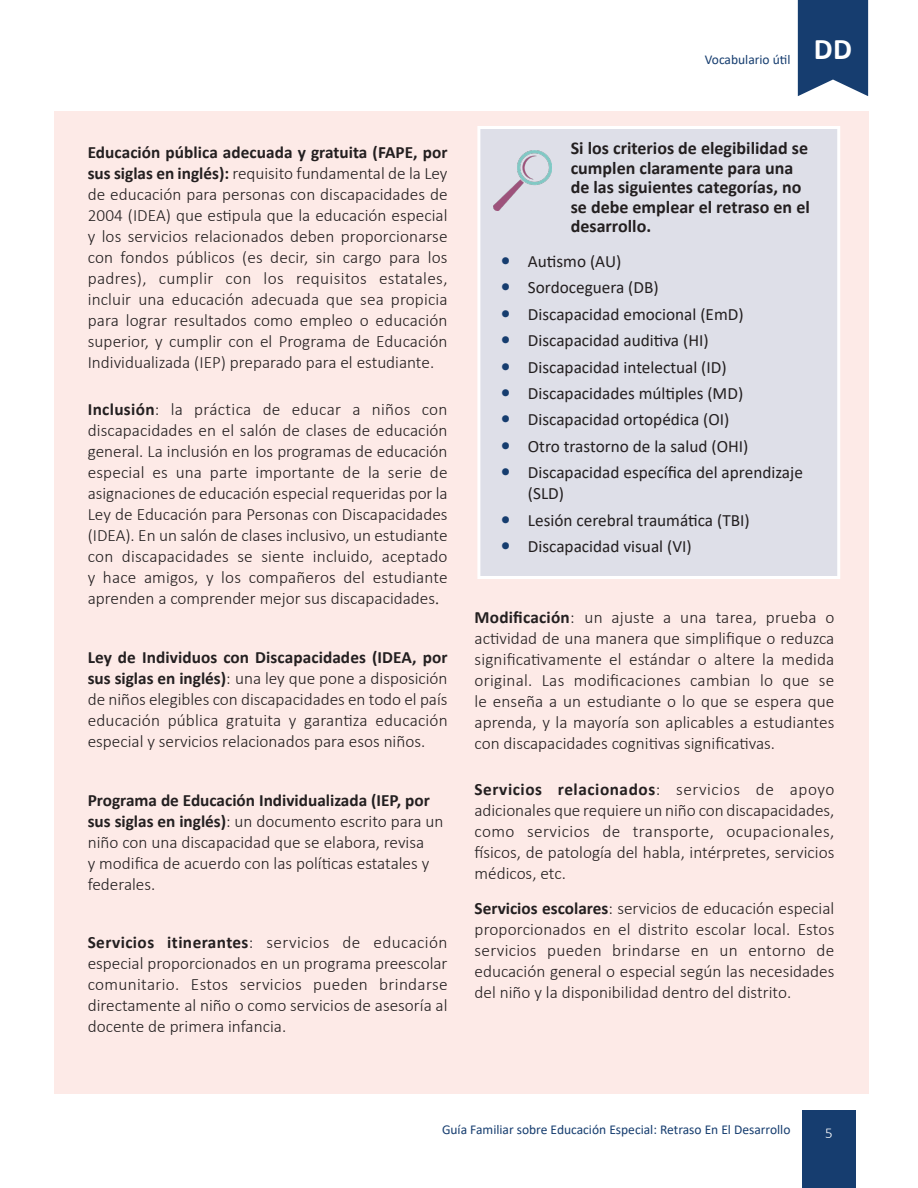
<style>
.page{position:relative;width:918px;height:1188px;background:#fff}
.page>*{position:absolute;margin:0;border:0;box-sizing:border-box;transform-origin:0 0}
.t1{font:700 30px "Calibri";color:#fff}
.main{font:700 18px/19.5px "Calibri";color:#231f20}
.main-bold_intro{font:300 17.25px/21px "Calibri";color:#231f20;text-align:justify}
.vocab_term{font:300 17.25px/21px "Calibri";color:#231f20;text-align:justify}
.t2{font:17.25px/21px "Calibri";color:#231f20}
.t3{font:300 15px "Calibri";color:#fff}
.t4{font:13.5px "Calibri";color:#163d6f}
.s1{font-weight:700}
.s2{font-family:"Bligh"}
.s3{font-weight:700;font-size:19.5px;color:#163d6f}
</style>
<div class="page">
<div style="left:54px;top:111px;width:814px;height:983px;background:#fdeae7"></div>
<div style="left:477px;top:126px;width:363px;height:453px;background:#dedfe8;border:3px solid #fff"></div>
<img style="left:493px;top:150px;width:58px;height:60px">
<svg style="left:798px;top:0;width:70px;height:96px;background:#294d7b"></svg>
<div style="left:802px;top:1111px;width:54px;height:77px;background:#163d6f"></div>
<p class="t4" style="left:705px;top:50px;width:87px">Vocabulario útil</p>
<h1 class="t1" style="left:814px;top:28px;width:40px">DD</h1>
<p class="main-bold_intro" style="left:88px;top:141px;width:361px"><span class="s1">Educación pública adecuada y gratuita (FAPE, por sus siglas en inglés):</span> requisito fundamental de la Ley de educación para personas con discapacidades de 2004 (IDEA) que estipula que la educación especial y los servicios relacionados deben proporcionarse con fondos públicos (es decir, sin cargo para los padres), cumplir con los requisitos estatales, incluir una educación adecuada que sea propicia para lograr resultados como empleo o educación superior, y cumplir con el Programa de Educación Individualizada (IEP) preparado para el estudiante.</p>
<p class="main-bold_intro" style="left:88px;top:399px;width:361px"><span class="s1">Inclusión</span>: la práctica de educar a niños con discapacidades en el salón de clases de educación general. La inclusión en los programas de educación especial es una parte importante de la serie de asignaciones de educación especial requeridas por la Ley de Educación para Personas con Discapacidades (IDEA). En un salón de clases inclusivo, un estudiante con discapacidades se siente incluido, aceptado y hace amigos, y los compañeros del estudiante aprenden a comprender mejor sus discapacidades<span class="s2">.</span></p>
<p class="main-bold_intro" style="left:88px;top:646px;width:361px"><span class="s1">Ley de Individuos con Discapacidades (IDEA, por sus siglas en inglés)</span>: una ley que pone a disposición de niños elegibles con discapacidades en todo el país educación pública gratuita y garantiza educación especial y servicios relacionados para esos niños.</p>
<p class="main-bold_intro" style="left:88px;top:789px;width:357px;text-align:left"><span class="s1">Programa de Educación Individualizada (IEP, por sus siglas en inglés)</span>: un documento escrito para un niño con una discapacidad que se elabora, revisa<br>y modifica de acuerdo con las políticas estatales y federales.</p>
<p class="main-bold_intro" style="left:88px;top:932px;width:361px"><span class="s1">Servicios itinerantes</span>: servicios de educación especial proporcionados en un programa preescolar comunitario. Estos servicios pueden brindarse directamente al niño o como servicios de asesoría al docente de primera infancia.</p>
<p class="main" style="left:571px;top:138px;width:241px">Si los criterios de elegibilidad se cumplen claramente para una de las siguientes categorías, no se debe emplear el retraso en el desarrollo.</p>
<p class="t2" style="left:501px;top:250px;width:122px"><span class="s3">•</span> Autismo (AU)</p>
<p class="t2" style="left:501px;top:277px;width:159px"><span class="s3">•</span> Sordoceguera (DB)</p>
<p class="t2" style="left:501px;top:303px;width:244px"><span class="s3">•</span> Discapacidad emocional (EmD)</p>
<p class="t2" style="left:501px;top:329px;width:209px"><span class="s3">•</span> Discapacidad auditiva (HI)</p>
<p class="t2" style="left:501px;top:356px;width:227px"><span class="s3">•</span> Discapacidad intelectual (ID)</p>
<p class="t2" style="left:501px;top:382px;width:244px"><span class="s3">•</span> Discapacidades múltiples (MD)</p>
<p class="t2" style="left:501px;top:409px;width:230px"><span class="s3">•</span> Discapacidad ortopédica (OI)</p>
<p class="t2" style="left:501px;top:435px;width:249px"><span class="s3">•</span> Otro trastorno de la salud (OHI)</p>
<p class="t2" style="left:528px;top:461px;width:277px;text-indent:-27px"><span class="s3">•</span> Discapacidad específica del aprendizaje (SLD)</p>
<p class="t2" style="left:501px;top:509px;width:250px"><span class="s3">•</span> Lesión cerebral traumática (TBI)</p>
<p class="t2" style="left:501px;top:535px;width:192px"><span class="s3">•</span> Discapacidad visual (VI)</p>
<p class="main-bold_intro" style="left:475px;top:606px;width:361px"><span class="s1">Modificación</span>: un ajuste a una tarea, prueba o actividad de una manera que simplifique o reduzca significativamente el estándar o altere la medida original. Las modificaciones cambian lo que se le enseña a un estudiante o lo que se espera que aprenda, y la mayoría son aplicables a estudiantes con discapacidades cognitivas significativas.</p>
<p class="vocab_term" style="left:475px;top:779px;width:361px"><span class="s1">Servicios relacionados</span>: servicios de apoyo adicionales que requiere un niño con discapacidades, como servicios de transporte, ocupacionales, físicos, de patología del habla, intérpretes, servicios médicos, etc.</p>
<p class="vocab_term" style="left:475px;top:897px;width:361px"><span class="s1">Servicios escolares</span>: servicios de educación especial proporcionados en el distrito escolar local. Estos servicios pueden brindarse en un entorno de educación general o especial según las necesidades del niño y la disponibilidad dentro del distrito.</p>
<p class="t4" style="left:442px;top:1121px;width:350px">Guía Familiar sobre Educación Especial: Retraso En El Desarrollo</p>
<p class="t3" style="left:825px;top:1124px;width:9px">5</p>
</div>
